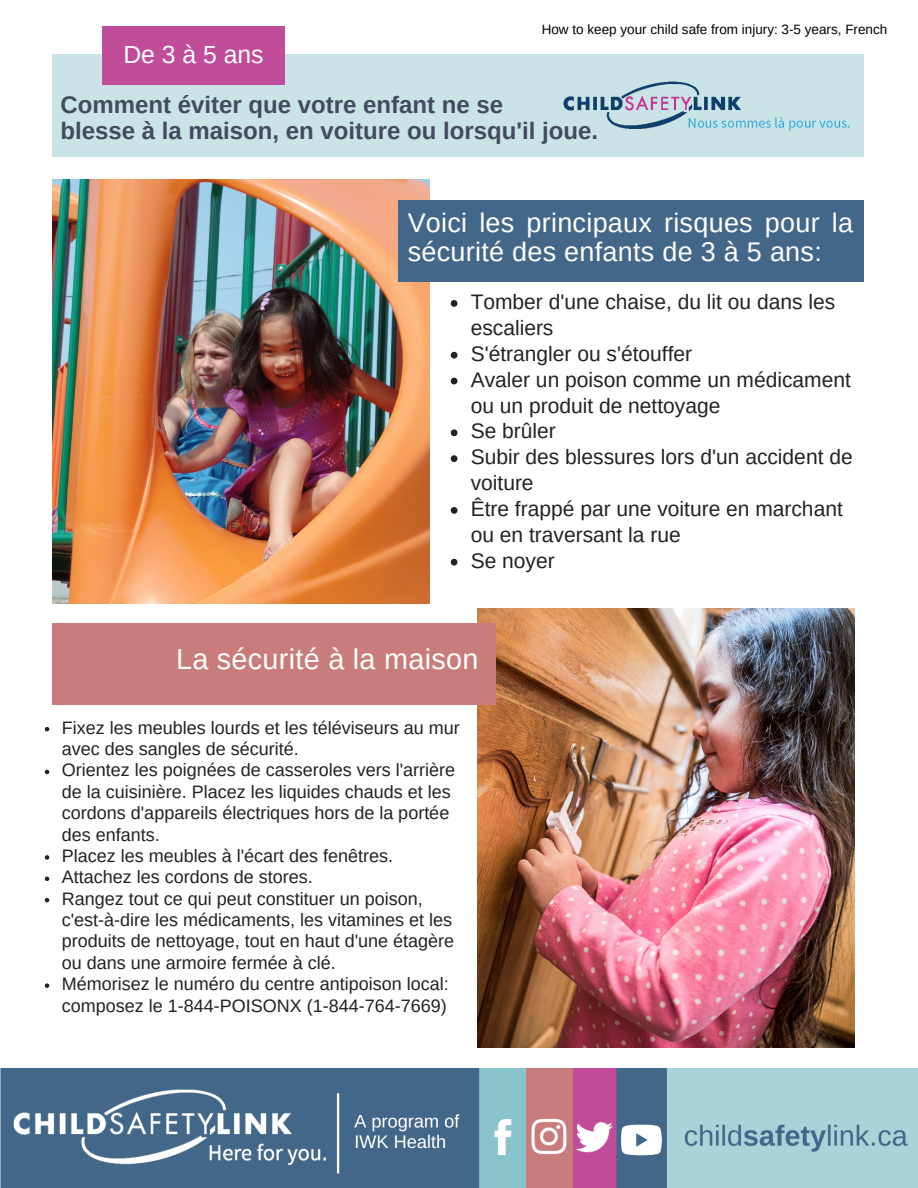
<style>
.page{position:relative;width:918px;height:1188px;background:#fff}
.page>*{position:absolute;margin:0;border:0;box-sizing:border-box;transform-origin:0 0}
.t1{font:28.8px "Arimo";letter-spacing:.01em;color:#fff}
.t2{font:27px/29.2px "Arimo";letter-spacing:.01em;color:#fff}
.t3{font:24.75px "Arimo";color:#fff}
.t4{font:700 24px "Arimo";color:#444b5e}
.t5{font:21px/25.8px "Arimo";color:#222}
.t6{font:18px/21.3px "Arimo";color:#222}
.t7{font:13.5px "Arimo";color:#000}
</style>
<div class="page">
<img style="left:52px;top:180px;width:377px;height:424px">
<div style="left:398px;top:201px;width:466px;height:81px;background:#436788"></div>
<img style="left:478px;top:608px;width:376px;height:439px">
<div style="left:52px;top:624px;width:444px;height:81px;background:#c87c7b"></div>
<div style="left:52px;top:54px;width:812px;height:103px;background:#c9e3e7"></div>
<div style="left:102px;top:26px;width:183px;height:59px;background:#c14d9a"></div>
<img style="left:563px;top:81px;width:287px;height:50px">
<img style="left:0;top:1069px;width:918px;height:119px">
<svg style="left:451px;top:300px;width:6px;height:7px"></svg>
<svg style="left:451px;top:352px;width:6px;height:7px"></svg>
<svg style="left:451px;top:378px;width:6px;height:6px"></svg>
<svg style="left:451px;top:429px;width:6px;height:7px"></svg>
<svg style="left:451px;top:455px;width:6px;height:7px"></svg>
<svg style="left:451px;top:507px;width:6px;height:7px"></svg>
<svg style="left:451px;top:559px;width:6px;height:7px"></svg>
<svg style="left:45px;top:727px;width:4px;height:4px"></svg>
<svg style="left:45px;top:770px;width:4px;height:4px"></svg>
<svg style="left:45px;top:855px;width:4px;height:5px"></svg>
<svg style="left:45px;top:877px;width:4px;height:4px"></svg>
<svg style="left:45px;top:898px;width:4px;height:4px"></svg>
<svg style="left:45px;top:983px;width:4px;height:5px"></svg>
<p class="t3" style="left:123px;top:41px;width:142px">De 3 à 5 ans</p>
<p class="t7" style="left:542px;top:22px;width:347px">How to keep your child safe from injury: 3-5 years, French</p>
<p class="t4" style="left:61px;top:91px;width:444px">Comment éviter que votre enfant ne se</p>
<p class="t4" style="left:61px;top:117px;width:539px">blesse à la maison, en voiture ou lorsqu'il joue.</p>
<p class="t2" style="left:408px;top:208px;width:447px">Voici les principaux risques pour la sécurité des enfants de 3 à 5 ans:</p>
<p class="t5" style="left:471px;top:289px;width:366px">Tomber d'une chaise, du lit ou dans les escaliers</p>
<p class="t5" style="left:471px;top:341px;width:223px">S'étrangler ou s'étouffer</p>
<p class="t5" style="left:471px;top:366px;width:382px">Avaler un poison comme un médicament ou un produit de nettoyage</p>
<p class="t5" style="left:471px;top:418px;width:87px">Se brûler</p>
<p class="t5" style="left:471px;top:444px;width:384px">Subir des blessures lors d'un accident de voiture</p>
<p class="t5" style="left:471px;top:496px;width:374px">Être frappé par une voiture en marchant ou en traversant la rue</p>
<p class="t5" style="left:471px;top:548px;width:86px">Se noyer</p>
<p class="t1" style="left:176px;top:643px;width:304px">La sécurité à la maison</p>
<p class="t6" style="left:62px;top:717px;width:399px">Fixez les meubles lourds et les téléviseurs au mur avec des sangles de sécurité.</p>
<p class="t6" style="left:62px;top:760px;width:395px">Orientez les poignées de casseroles vers l'arrière de la cuisinière. Placez les liquides chauds et les cordons d'appareils électriques hors de la portée des enfants.</p>
<p class="t6" style="left:62px;top:845px;width:333px">Placez les meubles à l'écart des fenêtres.</p>
<p class="t6" style="left:62px;top:866px;width:252px">Attachez les cordons de stores.</p>
<p class="t6" style="left:62px;top:888px;width:394px">Rangez tout ce qui peut constituer un poison, c'est-à-dire les médicaments, les vitamines et les produits de nettoyage, tout en haut d'une étagère ou dans une armoire fermée à clé.</p>
<p class="t6" style="left:62px;top:973px;width:388px">Mémorisez le numéro du centre antipoison local: composez le 1-844-POISONX (1-844-764-7669)</p>
</div>
